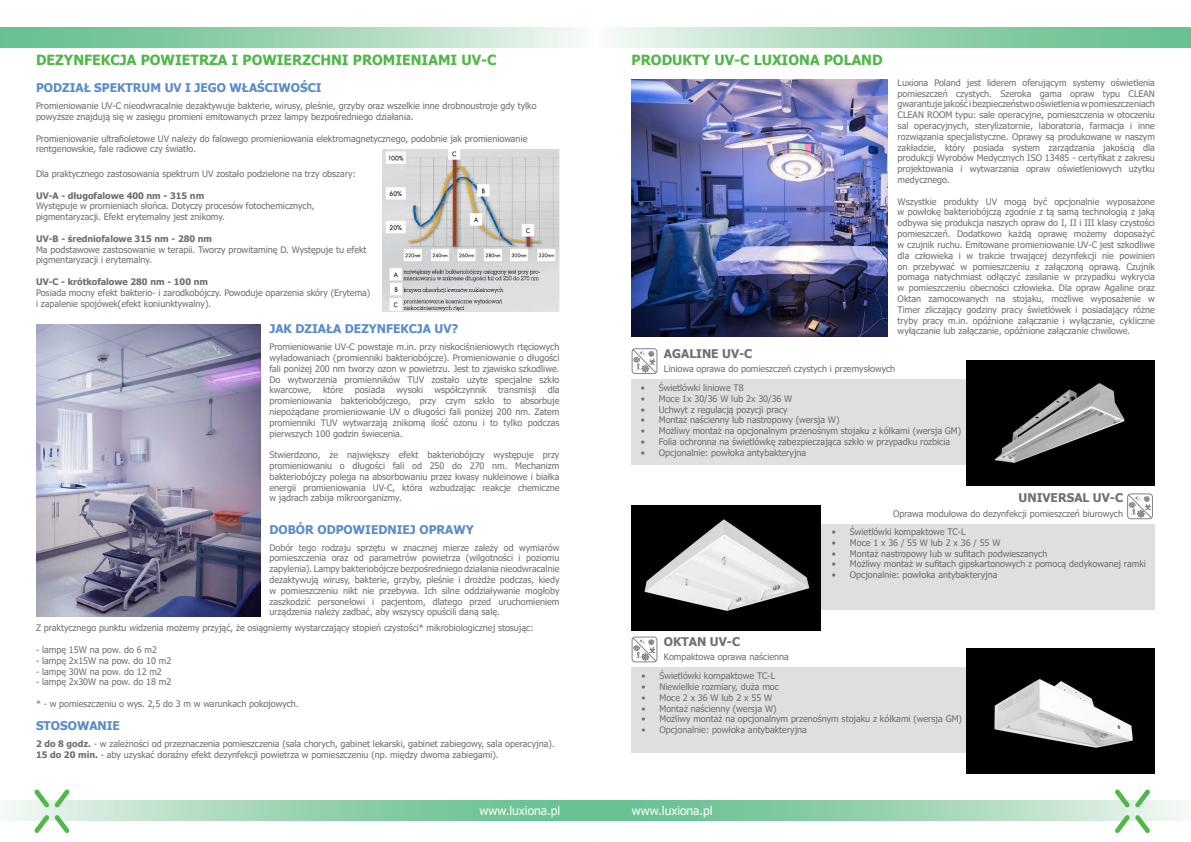
<style>
.page{position:relative;width:1191px;height:842px;background:#fff}
.page>*{position:absolute;margin:0;border:0;box-sizing:border-box;transform-origin:0 0}
.t1{font:700 14px "Tahoma";color:#50b848}
.t2{font:700 12px "Tahoma";color:#5a8cc9}
.t3{font:700 12px "Tahoma";color:#6e7072}
.t4{font:12px "Tahoma";color:#fff}
.t5{font:9px/10.8px "Tahoma";color:#6d6e71}
.t6{font:700 9px "Tahoma";color:#6d6e71}
.s1{font-weight:700}
</style>
<div class="page">
<div style="left:0;top:801px;width:596px;height:19px;background:linear-gradient(to right,#eaf3ea,#57ba82)"></div>
<div style="left:595px;top:27px;width:596px;height:20px;background:linear-gradient(to right,#eff5ee,#59ba83)"></div>
<svg style="left:34px;top:789px;width:36px;height:19px"></svg>
<svg style="left:34px;top:815px;width:36px;height:18px"></svg>
<div style="left:0;top:27px;width:594px;height:20px;background:linear-gradient(to right,#58ba83,#eef5ee)"></div>
<div style="left:595px;top:801px;width:596px;height:19px;background:linear-gradient(to right,#56b982,#e9f3ea)"></div>
<svg style="left:1114px;top:789px;width:36px;height:19px"></svg>
<svg style="left:1114px;top:815px;width:36px;height:18px"></svg>
<img style="left:382px;top:149px;width:177px;height:162px">
<img style="left:36px;top:324px;width:225px;height:293px">
<div style="left:631px;top:379px;width:524px;height:85px;background:#dedfe1"></div>
<div style="left:631px;top:348px;width:26px;height:26px;border:1px solid #808285;border-radius:3px"></div>
<svg style="left:632px;top:348px;width:25px;height:26px"></svg>
<div style="left:631px;top:524px;width:524px;height:85px;background:#dedfe1"></div>
<div style="left:1127px;top:493px;width:25px;height:26px;border:1px solid #808285;border-radius:3px"></div>
<svg style="left:1127px;top:494px;width:25px;height:25px"></svg>
<div style="left:631px;top:667px;width:524px;height:85px;background:#dedfe1"></div>
<div style="left:631px;top:637px;width:26px;height:25px;border:1px solid #808285;border-radius:3px"></div>
<svg style="left:632px;top:637px;width:25px;height:25px"></svg>
<img style="left:631px;top:79px;width:256px;height:257px">
<img style="left:631px;top:505px;width:189px;height:125px">
<img style="left:966px;top:360px;width:189px;height:126px">
<img style="left:966px;top:649px;width:189px;height:125px">
<h1 class="t1" style="left:36px;top:50px;width:462px">DEZYNFEKCJA POWIETRZA I POWIERZCHNI PROMIENIAMI UV-C</h1>
<h2 class="t2" style="left:36px;top:80px;width:287px">PODZIAŁ SPEKTRUM UV I JEGO WŁAŚCIWOŚCI</h2>
<p class="t5" style="left:36px;top:101px;width:502px">Promieniowanie UV-C nieodwracalnie dezaktywuje bakterie, wirusy, pleśnie, grzyby oraz wszelkie inne drobnoustroje gdy tylko powyższe znajdują się w zasięgu promieni emitowanych przez lampy bezpośredniego działania.</p>
<p class="t5" style="left:36px;top:133px;width:493px">Promieniowanie ultrafioletowe UV należy do falowego promieniowania elektromagnetycznego, podobnie jak promieniowanie rentgenowskie, fale radiowe czy światło.</p>
<p class="t5" style="left:36px;top:169px;width:321px">Dla praktycznego zastosowania spektrum UV zostało podzielone na trzy obszary:</p>
<p class="t6" style="left:36px;top:189px;width:170px">UV-A - DŁUGOFALOWE 400 NM - 315 NM</p>
<p class="t5" style="left:36px;top:201px;width:280px">Występuje w promieniach słońca. Dotyczy procesów fotochemicznych, pigmentaryzacji. Efekt erytemalny jest znikomy.</p>
<p class="t6" style="left:36px;top:232px;width:178px">UV-B - ŚREDNIOFALOWE 315 NM - 280 NM</p>
<p class="t5" style="left:36px;top:244px;width:332px">Ma podstawowe zastosowanie w terapii. Tworzy prowitaminę D. Występuje tu efekt pigmentaryzacji i erytemalny.</p>
<p class="t6" style="left:36px;top:275px;width:173px">UV-C - KRÓTKOFALOWE 280 NM - 100 NM</p>
<p class="t5" style="left:36px;top:288px;width:336px">Posiada mocny efekt bakterio- i zarodkobójczy. Powoduje oparzenia skóry (Erytema) i zapalenie spojówek(efekt koniunktywalny).</p>
<h2 class="t2" style="left:269px;top:320px;width:190px">JAK DZIAŁA DEZYNFEKCJA UV?</h2>
<p class="t5" style="left:269px;top:342px;width:291px;text-align:justify">Promieniowanie UV-C powstaje m.in. przy niskociśnieniowych rtęciowych wyładowaniach (promienniki bakteriobójcze). Promieniowanie o długości fali poniżej 200 nm tworzy ozon w powietrzu. Jest to zjawisko szkodliwe.<br>Do wytworzenia promienników TUV zostało użyte specjalne szkło kwarcowe,</p>
<p class="t5" style="left:323px;top:385px;width:22px">które</p>
<p class="t5" style="left:355px;top:385px;width:32px">posiada</p>
<p class="t5" style="left:396px;top:385px;width:28px">wysoki</p>
<p class="t5" style="left:434px;top:385px;width:54px">współczynnik</p>
<p class="t5" style="left:498px;top:385px;width:40px">transmisji</p>
<p class="t5" style="left:269px;top:385px;width:291px;text-align:justify;text-indent:278px">dla promieniowania bakteriobójczego, przy czym szkło to absorbuje niepożądane promieniowanie UV o długości fali poniżej 200 nm. Zatem promienniki TUV wytwarzają znikomą ilość ozonu i to tylko podczas pierwszych 100 godzin świecenia.</p>
<p class="t5" style="left:269px;top:450px;width:291px;text-align:justify">Stwierdzono, że największy efekt bakteriobójczy występuje przy promieniowaniu o długości fali od 250 do 270 nm. Mechanizm bakteriobójczy polega na absorbowaniu przez kwasy nukleinowe i białka energii promieniowania UV-C, która wzbudzając reakcje chemiczne w jądrach zabija mikroorganizmy.</p>
<h2 class="t2" style="left:269px;top:521px;width:58px">DOBÓR ODPOWIEDNIEJ</h2>
<h2 class="t2" style="left:419px;top:521px;width:11px">OPRAWY</h2>
<p class="t5" style="left:269px;top:542px;width:291px;text-align:justify">Dobór tego rodzaju sprzętu w znacznej mierze zależy od wymiarów pomieszczenia oraz od parametrów powietrza (wilgotności i poziomu zapylenia). Lampy bakteriobójcze bezpośredniego działania nieodwracalnie dezaktywują wirusy, bakterie, grzyby, pleśnie i drożdże podczas, kiedy w pomieszczeniu nikt nie przebywa. Ich silne oddziaływanie mogłoby zaszkodzić personelowi i pacjentom, dlatego przed uruchomieniem urządzenia należy zadbać, aby wszyscy opuścili daną salę.</p>
<p class="t5" style="left:36px;top:623px;width:499px">Z praktycznego punktu widzenia możemy przyjąć, że osiągniemy wystarczający stopień czystości* mikrobiologicznej stosując:</p>
<p class="t5" style="left:36px;top:645px;width:122px">- lampę 15W na pow. do 6 m2</p>
<p class="t5" style="left:36px;top:655px;width:137px">- lampę 2x15W na pow. do 10 m2</p>
<p class="t5" style="left:36px;top:666px;width:127px">- lampę 30W na pow. do 12 m2</p>
<p class="t5" style="left:36px;top:677px;width:137px">- lampę 2x30W na pow. do 18 m2</p>
<p class="t5" style="left:36px;top:699px;width:264px">* - w pomieszczeniu o wys. 2,5 do 3 m w warunkach pokojowych.</p>
<h2 class="t2" style="left:36px;top:717px;width:85px">STOSOWANIE</h2>
<p class="t5" style="left:36px;top:738px;width:520px"><span class="s1">2 DO 8 GODZ.</span> - w zależności od przeznaczenia pomieszczenia (sala chorych, gabinet lekarski, gabinet zabiegowy, sala operacyjna).<br><span class="s1">15 DO 20 MIN.</span> - aby uzyskać doraźny efekt dezynfekcji powietrza w pomieszczeniu (np. między dwoma zabiegami).</p>
<h1 class="t1" style="left:631px;top:50px;width:253px">PRODUKTY UV-C LUXIONA POLAND</h1>
<p class="t5" style="left:897px;top:78px;width:259px;text-align:justify">Luxiona Poland jest liderem oferującym systemy oświetlenia pomieszczeń czystych. Szeroka gama opraw typu CLEAN gwarantuje jakość i bezpieczeństwo oświetlenia w pomieszczeniach CLEAN ROOM typu: sale operacyjne, pomieszczenia w otoczeniu sal operacyjnych, sterylizatornie, laboratoria, farmacja i inne rozwiązania specjalistyczne. Oprawy są produkowane w naszym zakładzie, który posiada system zarządzania jakością dla produkcji Wyrobów Medycznych ISO 13485 - certyfikat z zakresu projektowania i wytwarzania opraw oświetleniowych użytku medycznego.</p>
<p class="t5" style="left:897px;top:197px;width:259px;text-align:justify">Wszystkie produkty UV mogą być opcjonalnie wyposażone w powłokę bakteriobójczą zgodnie z tą samą technologią z jaką odbywa się produkcja naszych opraw do I, II i III klasy czystości pomieszczeń. Dodatkowo każdą oprawę możemy doposażyć w czujnik ruchu. Emitowane promieniowanie UV-C jest szkodliwe dla człowieka i w trakcie trwającej dezynfekcji nie powinien on przebywać w pomieszczeniu z załączoną oprawą. Czujnik pomaga natychmiast odłączyć zasilanie w przypadku wykrycia w pomieszczeniu obecności człowieka. Dla opraw Agaline oraz Oktan zamocowanych na stojaku, możliwe wyposażenie w Timer zliczający godziny pracy świetlówek i posiadający różne tryby pracy m.in. opóźnione załączanie i wyłączanie, cykliczne wyłączanie lub załączanie, opóźnione załączanie chwilowe.</p>
<h2 class="t3" style="left:664px;top:345px;width:10px">AGA</h2>
<h2 class="t3" style="left:689px;top:345px;width:15px">LINE</h2>
<h2 class="t3" style="left:722px;top:345px;width:31px">UV-C</h2>
<p class="t5" style="left:640px;top:383px;width:104px">• Świetlówki liniowe T8</p>
<p class="t5" style="left:640px;top:393px;width:153px">• Moce 1x 30/36 W lub 2x 30/36 W</p>
<p class="t5" style="left:640px;top:404px;width:149px">• Uchwyt z regulacją pozycji pracy</p>
<p class="t5" style="left:640px;top:415px;width:200px">• Montaż naścienny lub nastropowy (wersja W)</p>
<p class="t5" style="left:640px;top:426px;width:322px">• Możliwy montaż na opcjonalnym przenośnym stojaku z kółkami (wersja GM)</p>
<p class="t5" style="left:640px;top:437px;width:311px">• Folia ochronna na świetlówkę zabezpieczająca szkło w przypadku rozbicia</p>
<p class="t5" style="left:640px;top:447px;width:167px">• Opcjonalnie: powłoka antybakteryjna</p>
<p class="t5" style="left:664px;top:364px;width:233px">Liniowa oprawa do pomieszczeń czystych i przemysłowych</p>
<h2 class="t3" style="left:1018px;top:490px;width:9px">UNIVERSA</h2>
<h2 class="t3" style="left:1082px;top:490px;width:42px">L UV-C</h2>
<p class="t5" style="left:893px;top:509px;width:231px">Oprawa modułowa do dezynfekcji pomieszczeń biurowych</p>
<p class="t5" style="left:832px;top:527px;width:135px">• Świetlówki kompaktowe TC-L</p>
<p class="t5" style="left:832px;top:537px;width:170px">• Moce 1 x 36 / 55 W lub 2 x 36 / 55 W</p>
<p class="t5" style="left:832px;top:548px;width:217px">• Montaż nastropowy lub w sufitach podwieszanych</p>
<p class="t5" style="left:832px;top:559px;width:315px">• Możliwy montaż w sufitach gipskartonowych z pomocą dedykowanej ramki</p>
<p class="t5" style="left:832px;top:570px;width:167px">• Opcjonalnie: powłoka antybakteryjna</p>
<h2 class="t3" style="left:664px;top:633px;width:77px">OKTAN UV-C</h2>
<p class="t5" style="left:641px;top:671px;width:135px">• Świetlówki kompaktowe TC-L</p>
<p class="t5" style="left:641px;top:682px;width:139px">• Niewielkie rozmiary, duża moc</p>
<p class="t5" style="left:641px;top:693px;width:132px">• Moce 2 x 36 W lub 2 x 55 W</p>
<p class="t5" style="left:641px;top:703px;width:137px">• Montaż naścienny (wersja W)</p>
<p class="t5" style="left:641px;top:714px;width:322px">• Możliwy montaż na opcjonalnym przenośnym stojaku z kółkami (wersja GM)</p>
<p class="t5" style="left:641px;top:725px;width:167px">• Opcjonalnie: powłoka antybakteryjna</p>
<p class="t5" style="left:664px;top:652px;width:126px">Kompaktowa oprawa naścienna</p>
<h2 class="t4" style="left:479px;top:802px;width:82px">www.luxiona.pl</h2>
<h2 class="t4" style="left:632px;top:802px;width:82px">www.luxiona.pl</h2>
</div>
